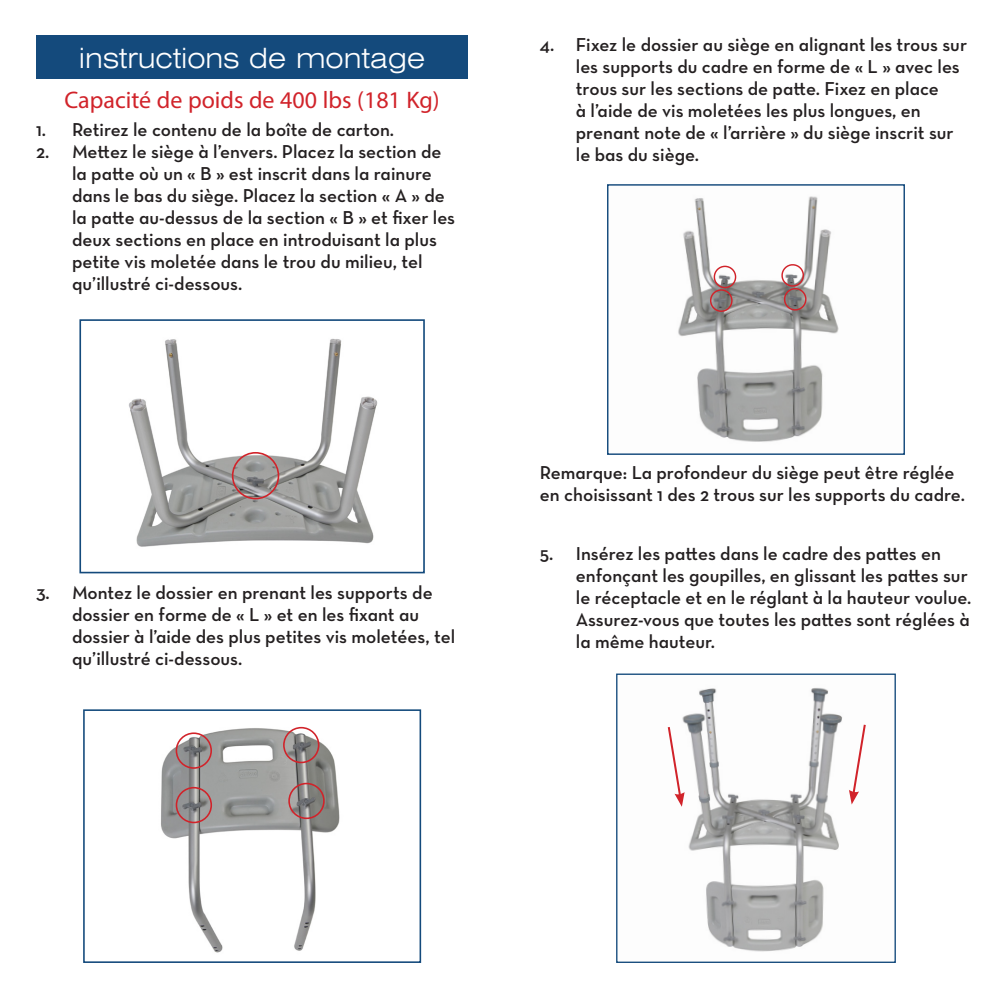
<style>
.page{position:relative;width:1008px;height:1008px;background:#fff}
.page>*{position:absolute;margin:0;border:0;box-sizing:border-box;transform-origin:0 0}
.t1{font:300 expanded 28px "Swiss 721 BT";color:#fff}
.t2{font:24px "Myriad Pro";color:#d1232a}
.t3{font:19px/22px "Neutraface Text Demi Alt";color:#231f20}
</style>
<div class="page">
<div style="left:36px;top:36px;width:432px;height:43px;background:#144a7c"></div>
<img style="left:129px;top:338px;width:249px;height:209px">
<div style="left:79px;top:319px;width:346px;height:254px;border:2px solid #144a7c"></div>
<div style="left:232px;top:452px;width:47px;height:47px;border:2px solid #d1232a;border-radius:50%"></div>
<img style="left:161px;top:726px;width:179px;height:227px">
<div style="left:83px;top:709px;width:338px;height:254px;border:2px solid #144a7c"></div>
<div style="left:176px;top:732px;width:36px;height:37px;border:2px solid #d1232a;border-radius:50%"></div>
<div style="left:176px;top:787px;width:36px;height:36px;border:2px solid #d1232a;border-radius:50%"></div>
<div style="left:288px;top:783px;width:37px;height:36px;border:2px solid #d1232a;border-radius:50%"></div>
<div style="left:283px;top:727px;width:36px;height:36px;border:2px solid #d1232a;border-radius:50%"></div>
<img style="left:678px;top:196px;width:161px;height:246px">
<div style="left:607px;top:184px;width:298px;height:271px;border:1px solid #144a7c"></div>
<div style="left:710px;top:289px;width:23px;height:23px;border:1px solid #d1232a;border-radius:50%"></div>
<div style="left:714px;top:266px;width:22px;height:22px;border:1px solid #d1232a;border-radius:50%"></div>
<svg style="left:781px;top:264px;width:26px;height:47px"></svg>
<img style="left:682px;top:688px;width:160px;height:264px">
<div style="left:616px;top:674px;width:280px;height:289px;border:1px solid #144a7c"></div>
<svg style="left:667px;top:725px;width:18px;height:82px"></svg>
<svg style="left:849px;top:724px;width:17px;height:81px"></svg>
<p class="t1" style="left:79px;top:41px;width:348px">instructions de montage</p>
<p class="t2" style="left:65px;top:85px;width:377px">Capacité de poids de 400 lbs (181 Kg)</p>
<p class="t3" style="left:36px;top:118px;width:360px">1. Retirez le contenu de la boîte de carton.</p>
<p class="t3" style="left:72px;top:140px;width:385px;text-indent:-36px">2. Mettez le siège à l’envers. Placez la section de la patte où un « B » est inscrit dans la rainure dans le bas du siège. Placez la section « A » de la patte au-dessus de la section « B » et fixer les deux sections en place en introduisant la plus petite vis moletée dans le trou du milieu, tel qu’illustré ci-dessous.</p>
<p class="t3" style="left:72px;top:581px;width:385px;text-indent:-36px">3. Montez le dossier en prenant les supports de dossier en forme de « L » et en les fixant au dossier à l’aide des plus petites vis moletées, tel qu’illustré ci-dessous.</p>
<p class="t3" style="left:576px;top:33px;width:393px;text-indent:-36px">4. Fixez le dossier au siège en alignant les trous sur les supports du cadre en forme de « L » avec les trous sur les sections de patte. Fixez en place<br>à l’aide de vis moletées les plus longues, en prenant note de « l’arrière » du siège inscrit sur le bas du siège.</p>
<p class="t3" style="left:540px;top:461px;width:427px">Remarque: La profondeur du siège peut être réglée en choisissant 1 des 2 trous sur les supports du cadre.</p>
<p class="t3" style="left:576px;top:543px;width:397px;text-indent:-36px">5. Insérez les pattes dans le cadre des pattes en enfonçant les goupilles, en glissant les pattes sur le réceptacle et en le réglant à la hauteur voulue.<br>Assurez-vous que toutes les pattes sont réglées à la même hauteur.</p>
</div>
